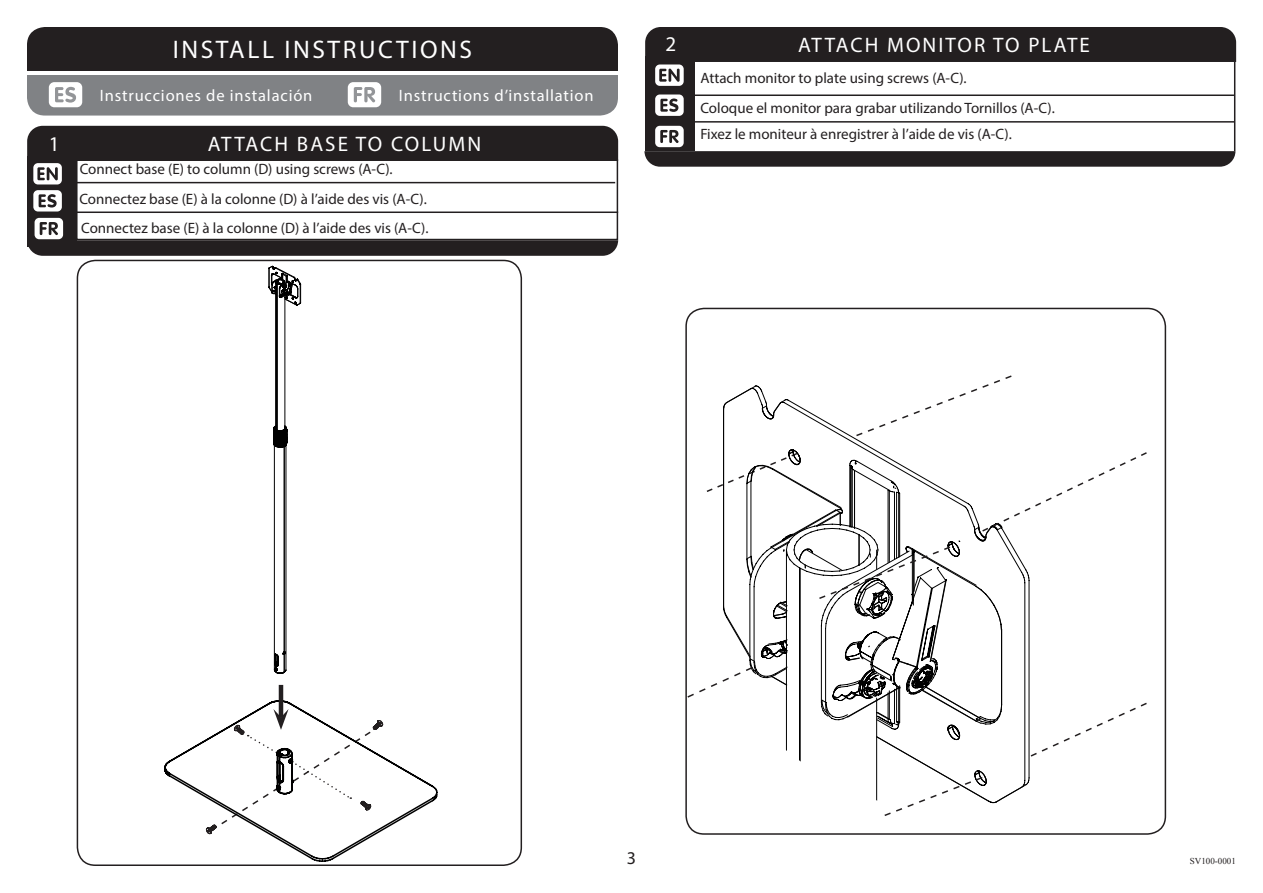
<style>
.page{position:relative;width:1263px;height:893px;background:#fff}
.page>*{position:absolute;margin:0;border:0;box-sizing:border-box;transform-origin:0 0}
.t1{font:25.5px "Myriad Pro";letter-spacing:.1em;color:#fff}
.t2{font:21px "Myriad Pro";letter-spacing:.1em;color:#fff}
.t3{font:18px "Myriad Pro";color:#231f20}
.t4{font:16.5px "Myriad Pro";letter-spacing:.05em;color:#fff}
.t5{font:15px "Myriad Pro";color:#231f20}
.t6{font:9px "Times New Roman";color:#231f20}
</style>
<div class="page">
<div style="left:77px;top:260px;width:445px;height:606px;border:2px solid #231f20;border-radius:18px"></div>
<hr style="left:1234px;top:62px;width:1px;height:89px;background:#231f20">
<div style="left:645px;top:27px;width:591px;height:35px;background:#231f20"></div>
<div style="left:645px;top:57px;width:50px;height:94px;background:#231f20"></div>
<hr style="left:693px;top:95px;width:541px;height:1px;background:#231f20">
<hr style="left:695px;top:121px;width:540px;height:2px;background:#231f20">
<div style="left:655px;top:95px;width:29px;height:21px;background:#fff;border-radius:5px"></div>
<svg style="left:660px;top:98px;width:18px;height:14px"></svg>
<div style="left:655px;top:126px;width:29px;height:21px;background:#fff;border-radius:5px"></div>
<svg style="left:660px;top:130px;width:18px;height:13px"></svg>
<div style="left:655px;top:64px;width:29px;height:22px;background:#fff;border-radius:5px"></div>
<svg style="left:659px;top:69px;width:21px;height:13px"></svg>
<svg style="left:644px;top:151px;width:591px;height:16px;background:#2b2728"></svg>
<div style="left:27px;top:126px;width:591px;height:35px;background:#231f20"></div>
<div style="left:27px;top:157px;width:50px;height:90px;background:#231f20"></div>
<hr style="left:76px;top:182px;width:539px;height:1px;background:#231f20">
<hr style="left:76px;top:212px;width:542px;height:1px;background:#231f20">
<div style="left:33px;top:190px;width:29px;height:22px;background:#fff;border-radius:5px"></div>
<svg style="left:39px;top:194px;width:18px;height:14px"></svg>
<div style="left:35px;top:218px;width:28px;height:21px;background:#fff;border-radius:5px"></div>
<div style="left:33px;top:163px;width:29px;height:21px;background:#fff;border-radius:5px"></div>
<svg style="left:37px;top:167px;width:21px;height:13px"></svg>
<svg style="left:28px;top:222px;width:590px;height:34px"></svg>
<div style="left:27px;top:50px;width:591px;height:66px;background:#808285;border-radius:18px"></div>
<div style="left:27px;top:27px;width:591px;height:45px;background:#231f20;border-radius:18px"></div>
<div style="left:27px;top:50px;width:591px;height:22px;background:#231f20"></div>
<hr style="left:27px;top:72px;width:591px;height:3px;background:#fff">
<div style="left:49px;top:82px;width:33px;height:25px;background:#fff;border-radius:5px"></div>
<svg style="left:55px;top:87px;width:21px;height:16px"></svg>
<div style="left:348px;top:82px;width:33px;height:25px;background:#fff;border-radius:5px"></div>
<svg style="left:354px;top:87px;width:21px;height:15px"></svg>
<svg style="left:268px;top:265px;width:34px;height:409px"></svg>
<svg style="left:164px;top:699px;width:274px;height:163px"></svg>
<hr style="left:279px;top:685px;width:4px;height:32px;background:#231f20">
<svg style="left:193px;top:709px;width:201px;height:133px"></svg>
<svg style="left:723px;top:387px;width:262px;height:64px"></svg>
<svg style="left:688px;top:451px;width:459px;height:365px"></svg>
<div style="left:685px;top:308px;width:481px;height:527px;border:2px solid #231f20;border-radius:18px"></div>
<p class="t1" style="left:173px;top:33px;width:301px">INSTALL INSTRUCTIONS</p>
<p class="t4" style="left:100px;top:85px;width:214px">Instrucciones de instalación</p>
<p class="t4" style="left:399px;top:85px;width:196px">Instructions d’installation</p>
<p class="t2" style="left:49px;top:131px;width:12px">1</p>
<p class="t2" style="left:208px;top:131px;width:275px">ATTACH BASE TO COLUMN</p>
<p class="t5" style="left:80px;top:160px;width:315px">Connect base (E) to column (D) using screws (A-C).</p>
<p class="t5" style="left:79px;top:190px;width:349px">Connectez base (E) à la colonne (D) à l’aide des vis (A-C).</p>
<p class="t5" style="left:81px;top:218px;width:349px">Connectez base (E) à la colonne (D) à l’aide des vis (A-C).</p>
<p class="t2" style="left:666px;top:31px;width:12px">2</p>
<p class="t2" style="left:798px;top:32px;width:293px">ATTACH MONITOR TO PLATE</p>
<p class="t5" style="left:700px;top:69px;width:268px">Attach monitor to plate using screws (A-C).</p>
<p class="t5" style="left:700px;top:99px;width:356px">Coloque el monitor para grabar utilizando Tornillos (A-C).</p>
<p class="t5" style="left:700px;top:125px;width:313px">Fixez le moniteur à enregistrer à l’aide de vis (A-C).</p>
<p class="t3" style="left:627px;top:846px;width:11px">3</p>
<p class="t6" style="left:1190px;top:855px;width:47px">SV100-0001</p>
</div>
